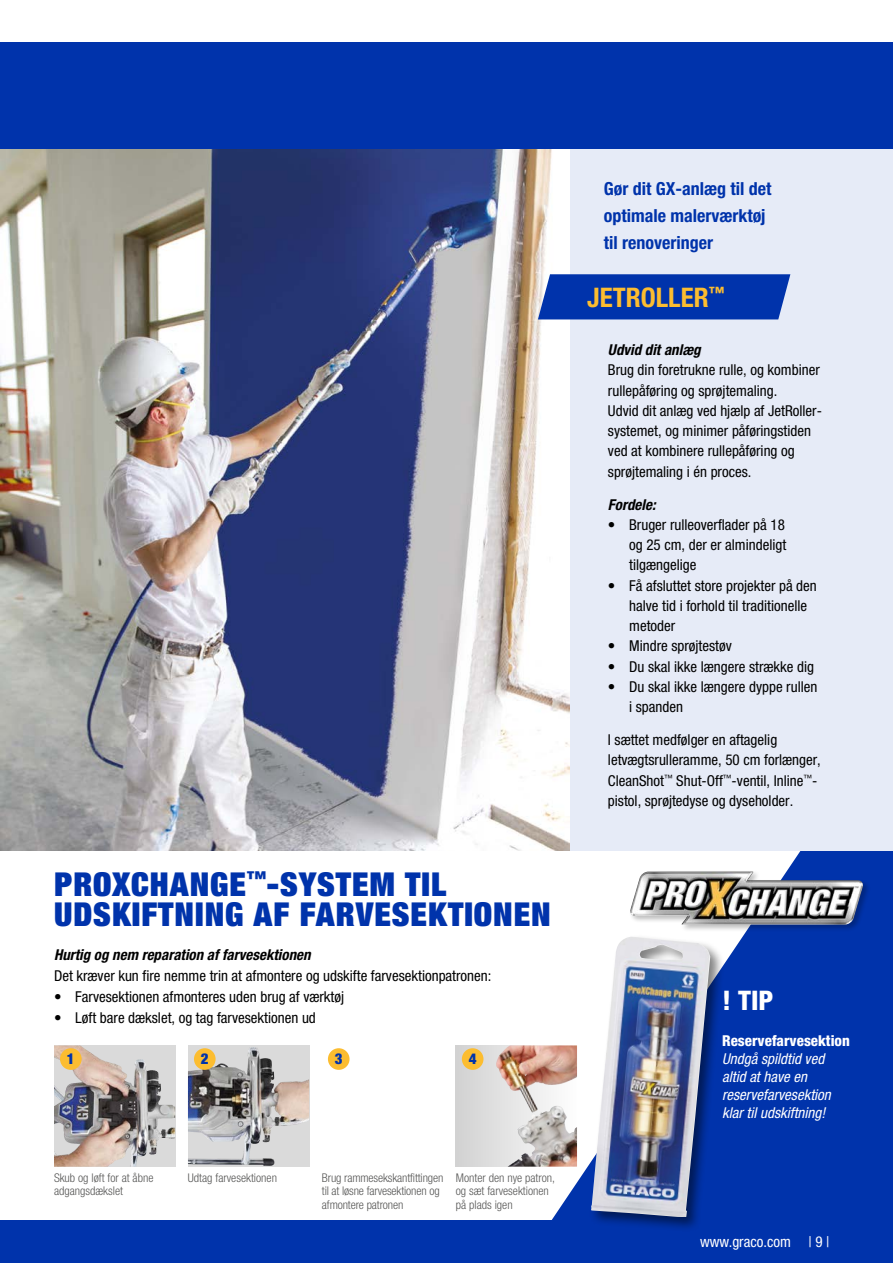
<style>
.page{position:relative;width:893px;height:1263px;background:#fff}
.page>*{position:absolute;margin:0;border:0;box-sizing:border-box;transform-origin:0 0}
.t1{font:900 condensed 33px/30px "Helvetica Neue LTW1 G";letter-spacing:.03em;color:#0033ab}
.t2{font:700 condensed 27px "Helvetica Neue LTW1 G";color:#fcbd30}
.t3{font:800 condensed 27px "Helvetica Neue LTW1 G";color:#fff}
.t4{font:700 condensed 18px/27px "Helvetica Neue LTW1 G";color:#0033ab}
.t5{font:condensed 15px/20.2px "Helvetica Neue LTW1 G";color:#000}
.t6{font:italic condensed 15px/18px "Helvetica Neue LTW1 G";color:#fff}
.t7{font:italic 700 condensed 15px "Helvetica Neue LTW1 G";color:#000}
.t8{font:800 condensed 15px "Helvetica Neue LTW1 G";color:#fff}
.t9{font:condensed 15px "Helvetica Neue LTW1 G";color:#fff}
.t10{font:900 condensed 15px "Helvetica Neue LTW1 G";color:#0033ab}
.t11{font:300 condensed 12px/13.5px "Helvetica Neue LTW1 G";color:#575756}
.s1{font-weight:700}
</style>
<div class="page">
<div style="left:0;top:1220px;width:893px;height:43px;background:#0033ab"></div>
<svg style="left:549px;top:850px;width:344px;height:370px;fill:#0033ab"></svg>
<div style="left:570px;top:138px;width:323px;height:712px;background:#e6ebf7"></div>
<img style="left:0;top:149px;width:570px;height:701px">
<div style="left:629px;top:870px;width:242px;height:62px;background:#000;opacity:.25"></div>
<img style="left:630px;top:871px;width:233px;height:54px">
<div style="left:588px;top:934px;width:137px;height:298px;background:#000;opacity:.5"></div>
<img style="left:591px;top:937px;width:119px;height:280px">
<svg style="left:162px;top:1045px;width:13px;height:122px;background:#d0d0d0"></svg>
<img style="left:54px;top:1045px;width:108px;height:122px">
<div style="left:60px;top:1048px;width:22px;height:22px;background:#fcbd30;border-radius:50%"></div>
<svg style="left:188px;top:1046px;width:121px;height:121px;background:#d6cfca"></svg>
<img style="left:188px;top:1047px;width:87px;height:119px">
<div style="left:194px;top:1048px;width:22px;height:22px;background:#fcbd30;border-radius:50%"></div>
<div style="left:456px;top:1045px;width:121px;height:121px;background:#d9d9d9"></div>
<img style="left:496px;top:1045px;width:81px;height:121px">
<div style="left:462px;top:1048px;width:21px;height:22px;background:#fcbd30;border-radius:50%"></div>
<svg style="left:538px;top:274px;width:252px;height:45px;background:#0c3cae"></svg>
<div style="left:0;top:43px;width:893px;height:106px;background:#0033ab"></div>
<div style="left:328px;top:1048px;width:22px;height:22px;background:#fcbd30;border-radius:50%"></div>
<h1 class="t1" style="left:54px;top:868px;width:498px">PROXCHANGE<sup>™</sup>-SYSTEM TIL<br>UDSKIFTNING AF FARVESEKTIONEN</h1>
<p class="t7" style="left:54px;top:945px;width:258px">Hurtig og nem reparation af farvesektionen</p>
<p class="t5" style="left:54px;top:965px;width:439px">Det kræver kun fire nemme trin at afmontere og udskifte farvesektionpatronen:</p>
<p class="t5" style="left:54px;top:986px;width:292px"><span class="s1">•</span> Farvesektionen afmonteres uden brug af værktøj</p>
<p class="t5" style="left:54px;top:1007px;width:263px"><span class="s1">•</span> Løft bare dækslet, og tag farvesektionen ud</p>
<p class="t10" style="left:67px;top:1050px;width:9px">1</p>
<p class="t10" style="left:201px;top:1050px;width:9px">2</p>
<p class="t10" style="left:469px;top:1050px;width:9px">4</p>
<p class="t10" style="left:335px;top:1050px;width:9px">3</p>
<p class="t11" style="left:54px;top:1171px;width:101px">Skub og løft for at åbne</p>
<p class="t11" style="left:188px;top:1171px;width:91px">Udtag farvesektionen</p>
<p class="t11" style="left:54px;top:1184px;width:71px">adgangsdækslet</p>
<p class="t11" style="left:322px;top:1171px;width:123px">Brug rammesekskantfittingen til at løsne farvesektionen og afmontere patronen</p>
<p class="t11" style="left:456px;top:1171px;width:101px">Monter den nye patron, og sæt farvesektionen på plads igen</p>
<p class="t4" style="left:604px;top:175px;width:169px">Gør dit GX-anlæg til det optimale malerværktøj til renoveringer</p>
<h2 class="t2" style="left:587px;top:282px;width:139px">JETROLLER<sup>™</sup></h2>
<p class="t7" style="left:608px;top:341px;width:94px">Udvid dit anlæg</p>
<p class="t5" style="left:608px;top:360px;width:216px">Brug din foretrukne rulle, og kombiner rullepåføring og sprøjtemaling.<br>Udvid dit anlæg ved hjælp af JetRoller&shy;systemet, og minimer påføringstiden ved at kombinere rullepåføring og sprøjtemaling i én proces.</p>
<p class="t7" style="left:608px;top:495px;width:49px">Fordele:</p>
<p class="t5" style="left:629px;top:515px;width:159px;text-align:justify;text-indent:-21px"><span class="s1">•</span> Bruger rulleoverflader på 18 og 25 cm, der er almindeligt tilgængelige</p>
<p class="t5" style="left:629px;top:575px;width:189px;text-indent:-21px"><span class="s1">•</span> Få afsluttet store projekter på den halve tid i forhold til traditionelle metoder</p>
<p class="t5" style="left:608px;top:636px;width:125px"><span class="s1">•</span> Mindre sprøjtestøv</p>
<p class="t5" style="left:608px;top:656px;width:208px"><span class="s1">•</span> Du skal ikke længere strække dig</p>
<p class="t5" style="left:629px;top:677px;width:190px;text-indent:-21px"><span class="s1">•</span> Du skal ikke længere dyppe rullen i spanden</p>
<p class="t5" style="left:608px;top:730px;width:214px">I sættet medfølger en aftagelig letvægtsrulleramme, 50 cm forlænger, CleanShot<sup>™</sup> Shut-Off<sup>™</sup>-ventil, Inline<sup>™</sup>- pistol, sprøjtedyse og dyseholder.</p>
<h2 class="t3" style="left:722px;top:984px;width:53px">! TIP</h2>
<p class="t8" style="left:722px;top:1031px;width:129px">Reservefarvesektion</p>
<p class="t6" style="left:722px;top:1050px;width:110px">Undgå spildtid ved altid at have en reservefarvesektion klar til udskiftning!</p>
<p class="t9" style="left:700px;top:1233px;width:131px">www.graco.com | 9 |</p>
</div>
